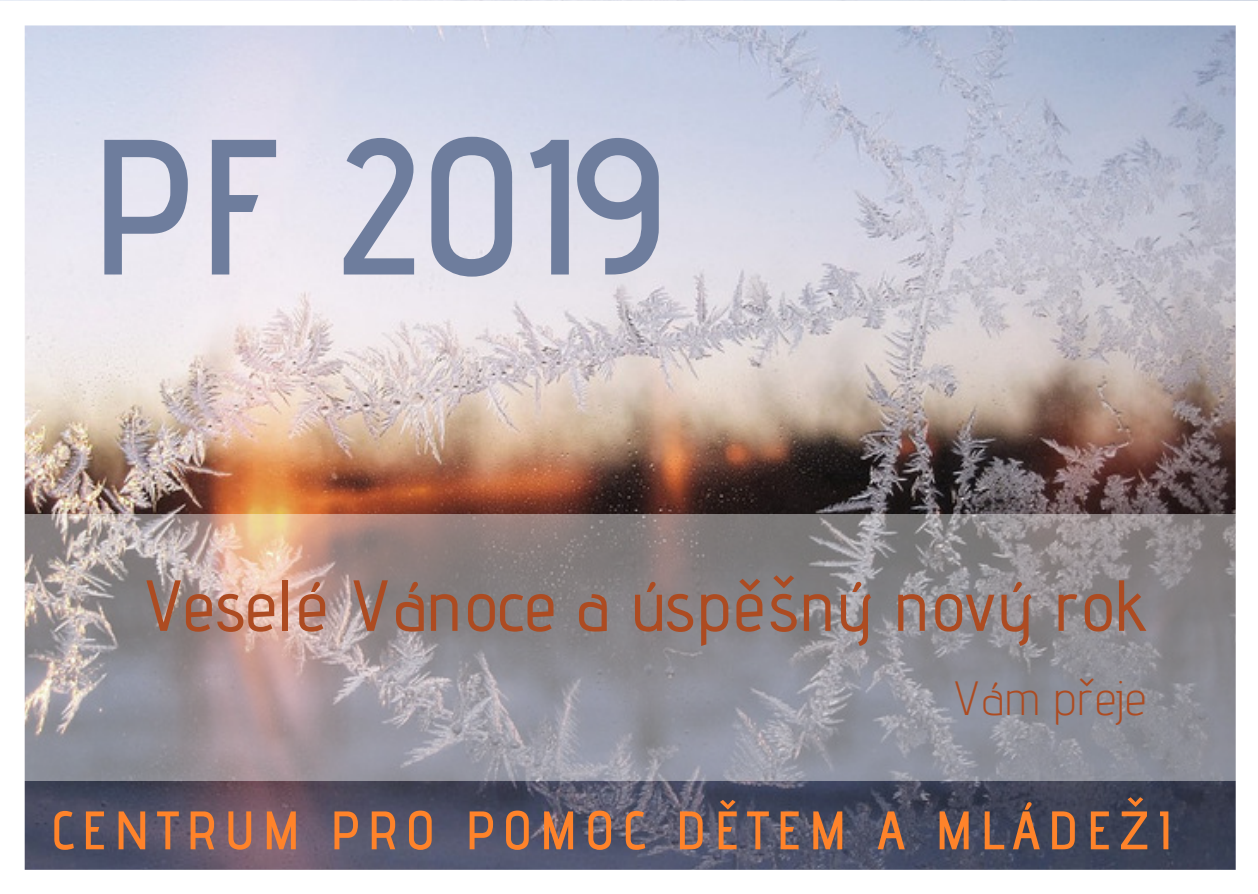
<style>
.page{position:relative;width:1258px;height:894px;background:#fff}
.page>*{position:absolute;margin:0;border:0;box-sizing:border-box;transform-origin:0 0}
.t1{font:600 192.3px "Advent Pro";letter-spacing:.01em;color:#6e7d9d}
.t2{font:500 72px "Advent Pro";color:#ad4b21}
.t3{font:600 54px "Advent Pro";letter-spacing:.14em;color:#ff832a}
.t4{font:300 48px "Advent Pro";color:#ad4b21}
</style>
<div class="page">
<img style="left:0;top:0;width:1258px;height:870px">
<svg style="left:16px;top:514px;width:1230px;height:266px;background:#9a9497"></svg>
<h1 class="t1" style="left:89px;top:89px;width:574px">PF 2019</h1>
<h2 class="t2" style="left:141px;top:561px;width:1007px">Veselé Vánoce a úspěšný nový rok</h2>
<p class="t4" style="left:951px;top:668px;width:197px">Vám přeje</p>
<p class="t3" style="left:51px;top:797px;width:1123px">CENTRUM PRO POMOC DĚTEM A MLÁDEŽI</p>
</div>
